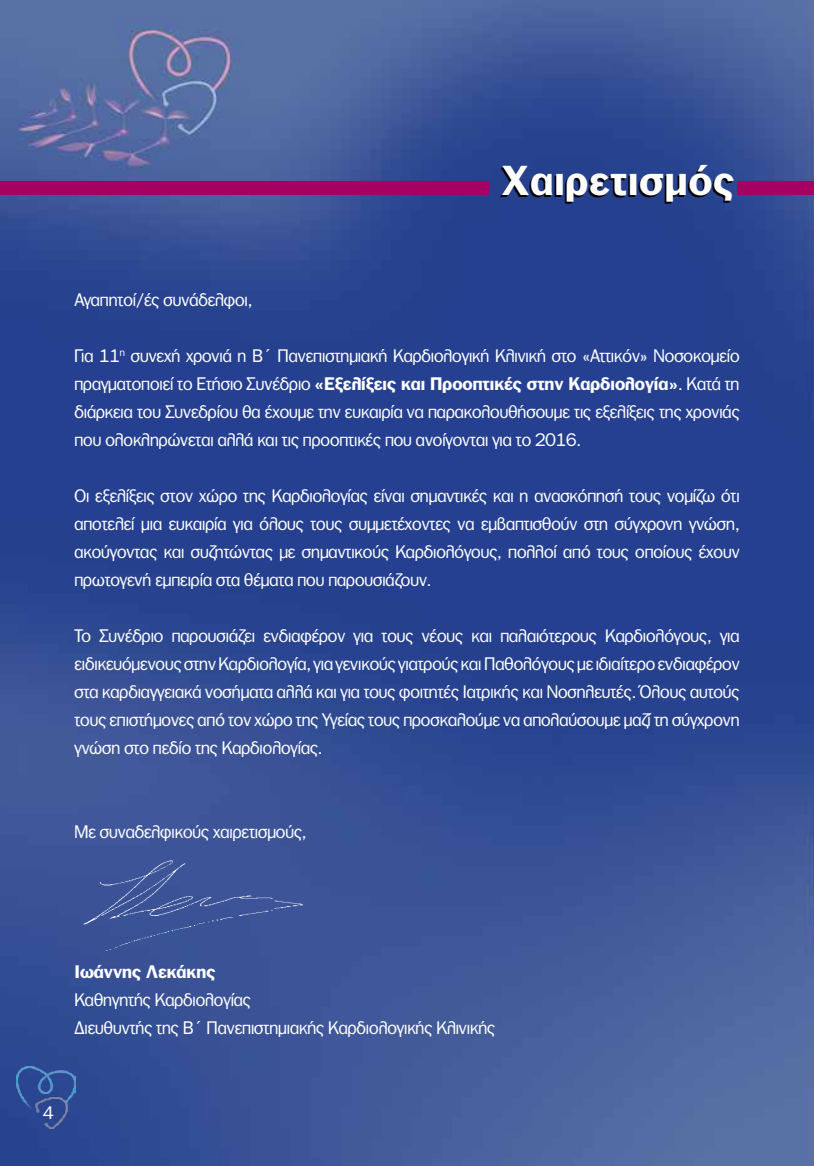
<style>
.page{position:relative;width:814px;height:1166px;background:#fff}
.page>*{position:absolute;margin:0;border:0;box-sizing:border-box;transform-origin:0 0}
.t1{font:700 40.25px "PF Franklin Gothic";letter-spacing:.025em;color:#fff}
.t2{font:17.5px/28px "PF Franklin Gothic";color:#fff;text-align:justify}
.t3{font:700 17.5px "PF Franklin Gothic";color:#fff}
.s1{font-weight:700}
</style>
<div class="page">
<img style="left:0;top:0;width:814px;height:1166px">
<div style="left:737px;top:181px;width:77px;height:14px;background:#a70063"></div>
<div style="left:0;top:181px;width:488px;height:14px;background:#a70063"></div>
<div style="left:74px;top:852px;width:229px;height:98px;background:#3d5498"></div>
<img style="left:16px;top:1067px;width:60px;height:61px">
<p class="t2" style="left:74px;top:286px;width:179px">Αγαπητοί/ές συνάδελφοι,</p>
<h1 class="t1" style="left:502px;top:157px;width:234px">Χαιρετισμός</h1>
<p class="t2" style="left:74px;top:342px;width:666px">Για 11<sup>η</sup> συνεχή χρονιά η Β΄ Πανεπιστημιακή Καρδιολογική Κλινική στο «Αττικόν» Νοσοκομείο πραγματοποιεί το Ετήσιο Συνέδριο <span class="s1">«Εξελίξεις και Προοπτικές στην Καρδιολογία»</span>. Κατά τη διάρκεια του Συνεδρίου θα έχουμε την ευκαιρία να παρακολουθήσουμε τις εξελίξεις της χρονιάς που ολοκληρώνεται αλλά και τις προοπτικές που ανοίγονται για το 2016.</p>
<p class="t2" style="left:74px;top:482px;width:666px">Οι εξελίξεις στον χώρο της Καρδιολογίας είναι σημαντικές και η ανασκόπησή τους νομίζω ότι αποτελεί μια ευκαιρία για όλους τους συμμετέχοντες να εμβαπτισθούν στη σύγχρονη γνώση, ακούγοντας και συζητώντας με σημαντικούς Καρδιολόγους, πολλοί από τους οποίους έχουν πρωτογενή εμπειρία στα θέματα που παρουσιάζουν.</p>
<p class="t2" style="left:74px;top:622px;width:666px">Το Συνέδριο παρουσιάζει ενδιαφέρον για τους νέους και παλαιότερους Καρδιολόγους, για ειδικευόμενους στην Καρδιολογία, για γενικούς γιατρούς και Παθολόγους με ιδιαίτερο ενδιαφέρον στα καρδιαγγειακά νοσήματα αλλά και για τους φοιτητές Ιατρικής και Νοσηλευτές. Όλους αυτούς τους επιστήμονες από τον χώρο της Υγείας τους προσκαλούμε να απολαύσουμε μαζί τη σύγχρονη γνώση στο πεδίο της Καρδιολογίας.</p>
<p class="t2" style="left:74px;top:818px;width:233px">Με συναδελφικούς χαιρετισμούς,</p>
<p class="t3" style="left:74px;top:961px;width:142px">Ιωάννης Λεκάκης</p>
<p class="t2" style="left:74px;top:986px;width:422px">Καθηγητής Καρδιολογίας<br>Διευθυντής της Β΄ Πανεπιστημιακής Καρδιολογικής Κλινικής</p>
<p class="t2" style="left:43px;top:1098px;width:12px">4</p>
</div>
